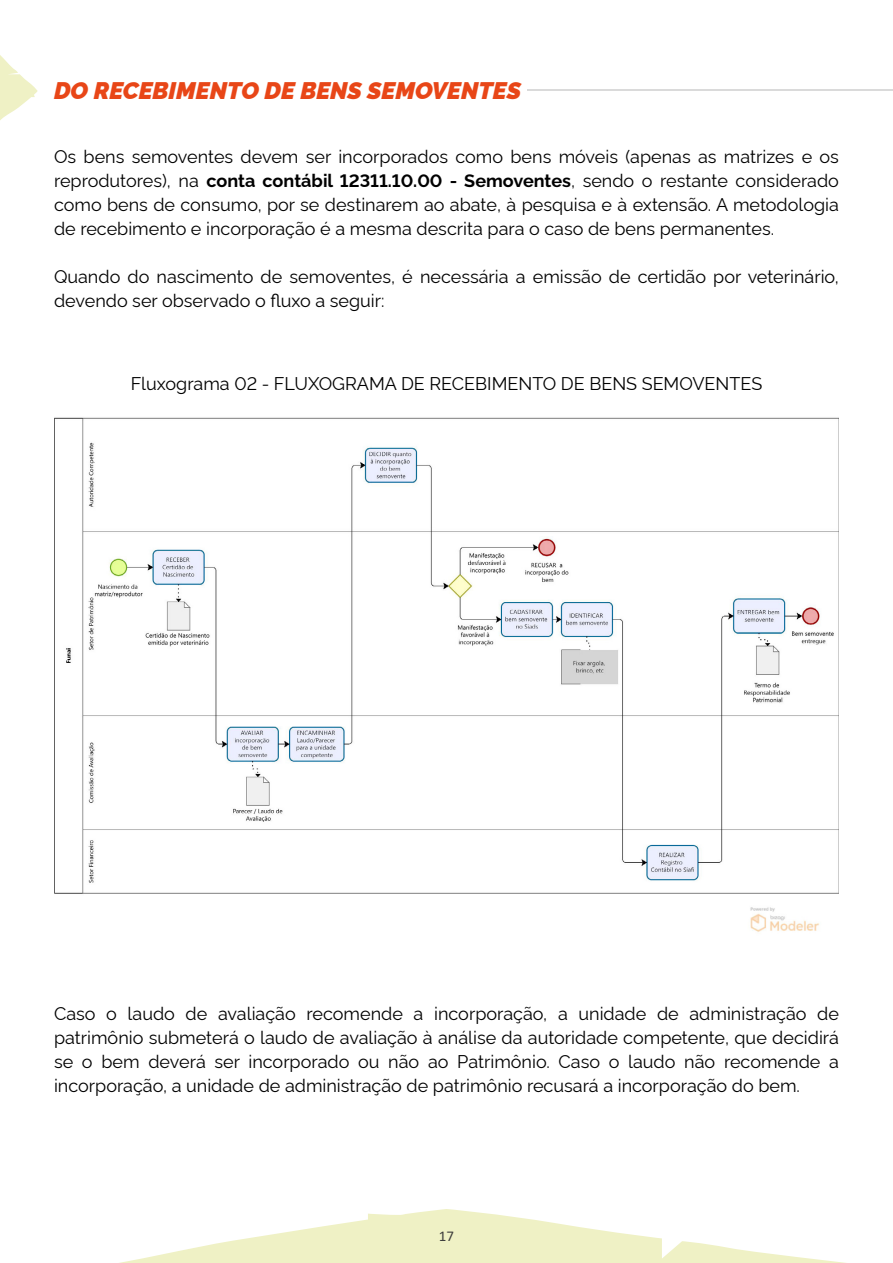
<style>
.page{position:relative;width:893px;height:1263px;background:#fff}
.page>*{position:absolute;margin:0;border:0;box-sizing:border-box;transform-origin:0 0}
.t1{font:italic 900 24px "Rawline";color:#e84617}
.t2{font:18px/24px "Rawline";color:#000;text-align:justify}
.t3{font:15px "Calibri";color:#3d3d3c}
.s1{font-weight:700}
</style>
<div class="page">
<svg style="left:119px;top:1209px;width:727px;height:54px;fill:#eff1c5"></svg>
<svg style="left:0;top:55px;width:38px;height:65px"></svg>
<hr style="left:527px;top:90px;width:366px;height:1px;background:#dadada">
<img style="left:54px;top:417px;width:785px;height:515px">
<h1 class="t1" style="left:54px;top:72px;width:468px">DO RECEBIMENTO DE BENS SEMOVENTES</h1>
<p class="t2" style="left:54px;top:143px;width:786px">Os bens semoventes devem ser incorporados como bens móveis (apenas as matrizes e os reprodutores), na <span class="s1">conta contábil 12311.10.00 - Semoventes</span>, sendo o restante considerado como bens de consumo, por se destinarem ao abate, à pesquisa e à extensão. A metodologia de recebimento e incorporação é a mesma descrita para o caso de bens permanentes.</p>
<p class="t2" style="left:54px;top:263px;width:786px">Quando do nascimento de semoventes, é necessária a emissão de certidão por veterinário, devendo ser observado o fluxo a seguir:</p>
<p class="t2" style="left:131px;top:370px;width:633px">Fluxograma 02 - FLUXOGRAMA DE RECEBIMENTO DE BENS SEMOVENTES</p>
<p class="t2" style="left:54px;top:1000px;width:786px">Caso o laudo de avaliação recomende a incorporação, a unidade de administração de patrimônio submeterá o laudo de avaliação à análise da autoridade competente, que decidirá se o bem deverá ser incorporado ou não ao Patrimônio. Caso o laudo não recomende a incorporação, a unidade de administração de patrimônio recusará a incorporação do bem.</p>
<p class="t3" style="left:439px;top:1226px;width:17px">17</p>
</div>
